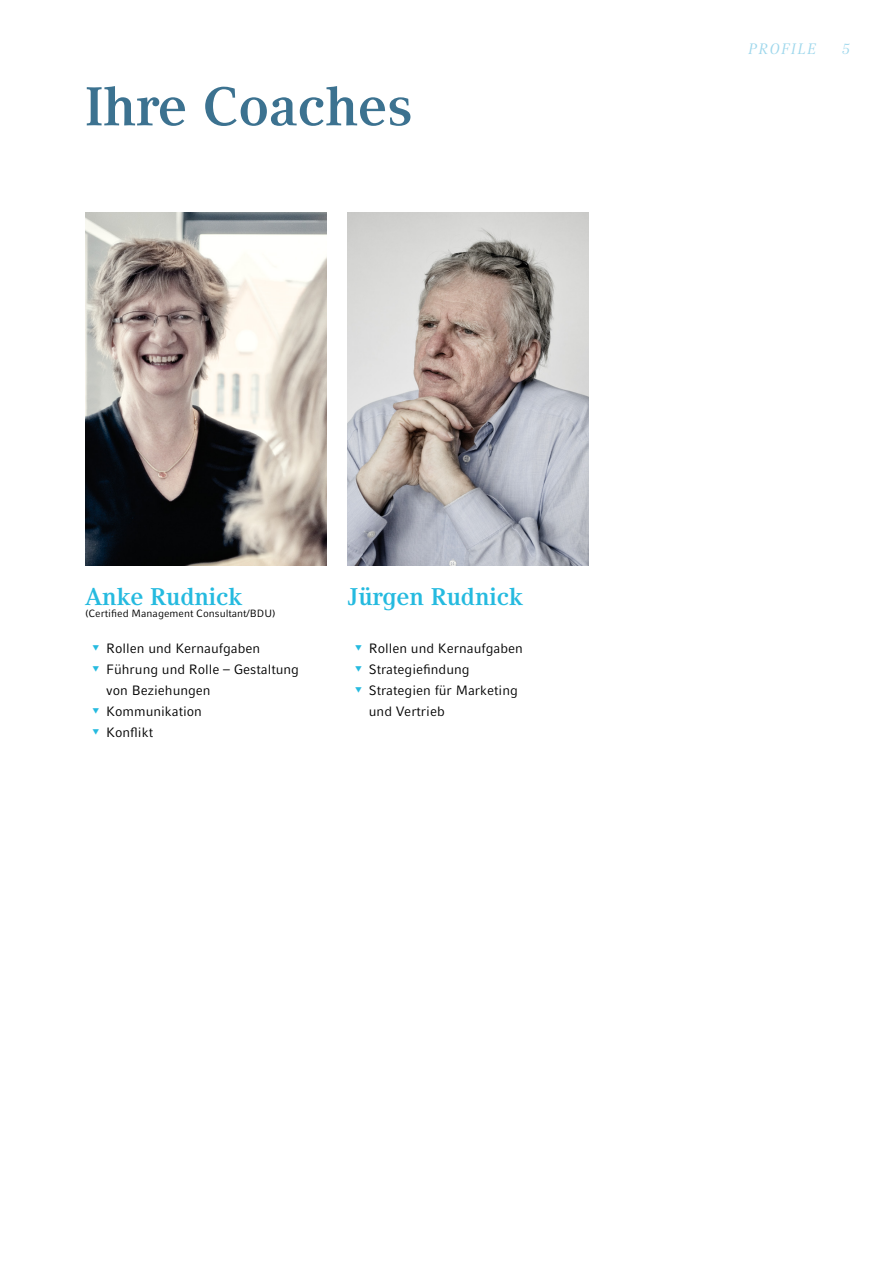
<style>
.page{position:relative;width:893px;height:1263px;background:#fff}
.page>*{position:absolute;margin:0;border:0;box-sizing:border-box;transform-origin:0 0}
.t1{font:700 54px "Compatil Text LT Pro";color:#3c7290}
.t2{font:700 24px "Compatil Text LT Pro";color:#25badf}
.t3{font:italic 15px "Compatil Text LT Pro";letter-spacing:.1em;color:#9ed7ec}
.t4{font:13.5px/21px "Compatil Fact LT Pro";color:#000}
.t5{font:10.5px "Compatil Fact LT Pro";color:#000}
</style>
<div class="page">
<img style="left:348px;top:213px;width:240px;height:353px">
<img style="left:85px;top:213px;width:241px;height:353px">
<h1 class="t1" style="left:85px;top:75px;width:329px">Ihre Coaches</h1>
<h2 class="t2" style="left:85px;top:582px;width:159px">Anke Rudnick</h2>
<p class="t5" style="left:85px;top:607px;width:192px">(Certified Management Consultant/BDU)</p>
<p class="t4" style="left:106px;top:637px;width:194px">Rollen und Kernaufgaben<br>Führung und Rolle – Gestaltung von Beziehungen<br>Kommunikation<br>Konflikt</p>
<h2 class="t2" style="left:348px;top:583px;width:177px">Jürgen Rudnick</h2>
<p class="t4" style="left:369px;top:637px;width:155px">Rollen und Kernaufgaben<br>Strategiefindung<br>Strategien für Marketing und Vertrieb</p>
<p class="t3" style="left:748px;top:40px;width:69px">PROFILE</p>
<p class="t3" style="left:842px;top:40px;width:10px">5</p>
</div>
